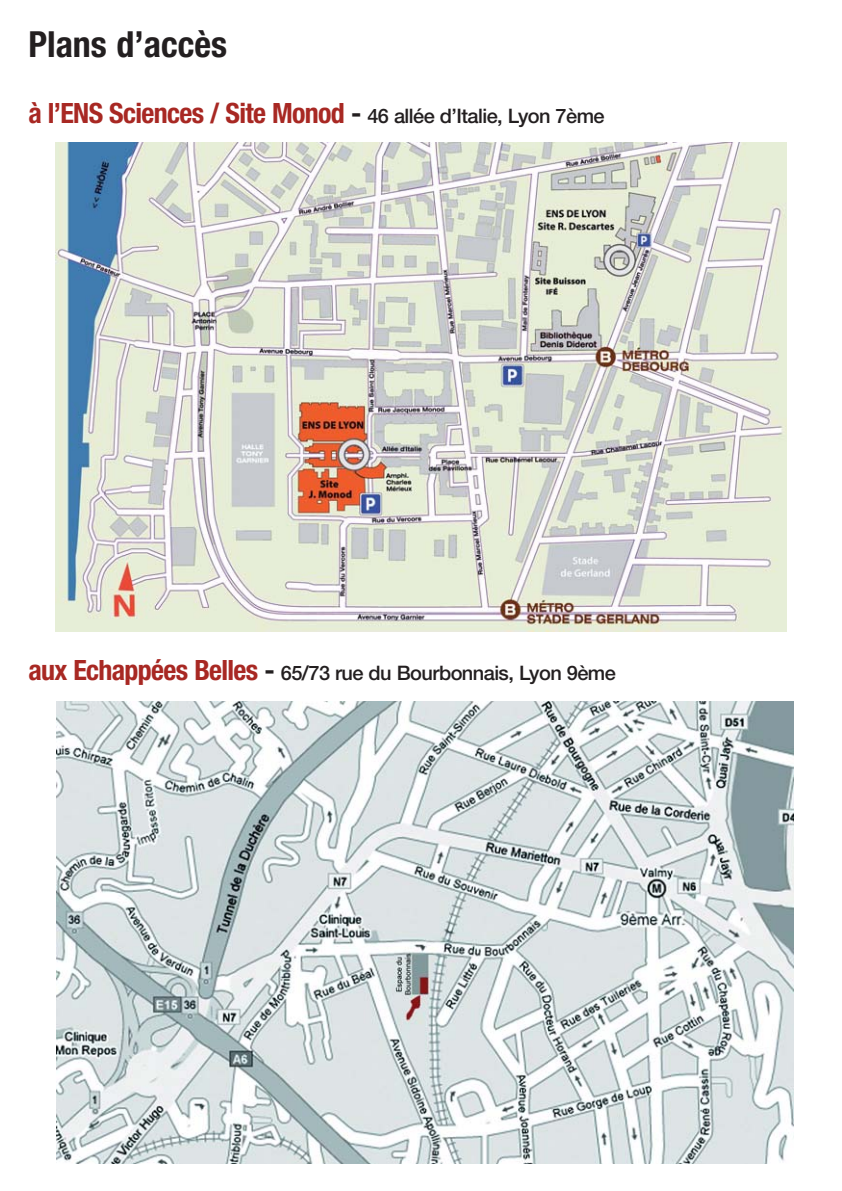
<style>
.page{position:relative;width:842px;height:1191px;background:#fff}
.page>*{position:absolute;margin:0;border:0;box-sizing:border-box;transform-origin:0 0}
.t1{font:700 condensed 36px "Helvetica Neue";color:#231f20}
.t2{font:700 condensed 28px "Helvetica Neue";letter-spacing:-.025em;color:#a82823}
.t3{font:500 20px "Helvetica Neue";letter-spacing:-.03em;color:#231f20}
.s1{color:#231f20}
.s2{font-weight:500;font-stretch:normal;font-size:20px;color:#231f20}
.s3{font-weight:700;font-stretch:condensed;font-size:28px;color:#a82823}
.s4{font-weight:700;font-stretch:condensed;font-size:28px}
</style>
<div class="page">
<img style="left:56px;top:701px;width:737px;height:462px">
<img style="left:55px;top:142px;width:732px;height:489px">
<p class="t1" style="left:28px;top:31px;width:200px">Plans d’accès</p>
<p class="t2" style="left:28px;top:103px;width:578px">à l’ENS Sciences / Site Monod <span class="s1">-</span> <span class="s2">46 allée d’Italie, Lyon 7ème</span></p>
<p class="t3" style="left:28px;top:665px;width:589px"><span class="s3">aux Echappées Belles</span> <span class="s4">-</span> 65/73 rue du Bourbonnais, Lyon 9ème</p>
</div>
